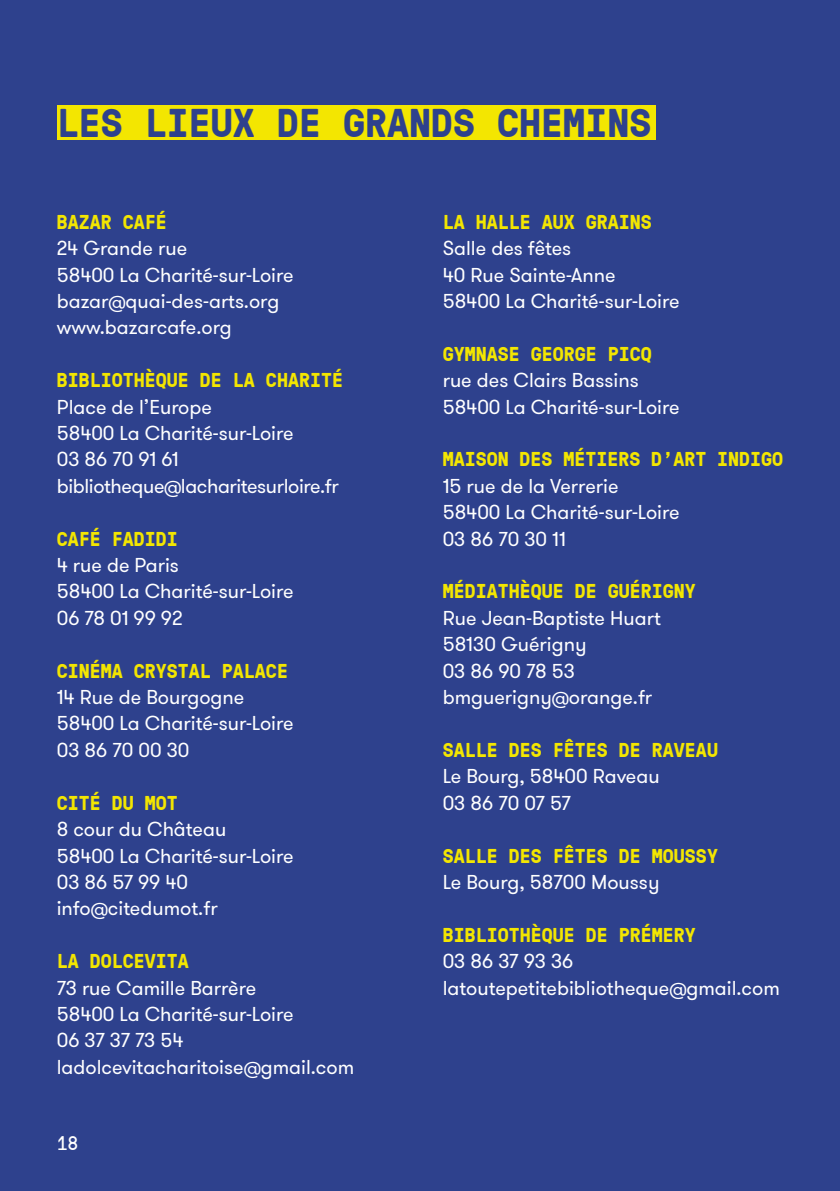
<style>
.page{position:relative;width:840px;height:1191px;background:#fff}
.page>*{position:absolute;margin:0;border:0;box-sizing:border-box;transform-origin:0 0}
.t1{font:700 40px "GT Pressura Mono";color:#2e418d}
.t2{font:20px/26.4px "GT Walsheim Pro";color:#fff}
.t3{font:700 20px "GT Pressura Mono";color:#f3e601}
.t4{font:20px/26.4px "GT Walsheim Pro";letter-spacing:-.02em;color:#fff}
.t5{font:19.8px "GT Pressura Mono";color:#fff}
</style>
<div class="page">
<div style="left:0;top:0;width:839px;height:1191px;background:#2e418d"></div>
<div style="left:57px;top:105px;width:598px;height:35px;background:#f3e601"></div>
<h1 class="t1" style="left:57px;top:94px;width:596px">LES LIEUX DE GRANDS CHEMINS</h1>
<p class="t3" style="left:57px;top:207px;width:112px">BAZAR CAFÉ</p>
<p class="t2" style="left:57px;top:235px;width:238px">24 Grande rue<br>58400 La Charité-sur-Loire bazar@quai-des-arts.org www.bazarcafe.org</p>
<p class="t3" style="left:57px;top:365px;width:288px">BIBLIOTHÈQUE DE LA CHARITÉ</p>
<p class="t4" style="left:57px;top:394px;width:283px">Place de l’Europe<br>58400 La Charité-sur-Loire<br>03 86 70 91 61 bibliotheque@lacharitesurloire.fr</p>
<p class="t3" style="left:57px;top:524px;width:123px">CAFÉ FADIDI</p>
<p class="t2" style="left:57px;top:552px;width:238px">4 rue de Paris<br>58400 La Charité-sur-Loire<br>06 78 01 99 92</p>
<p class="t3" style="left:57px;top:656px;width:233px">CINÉMA CRYSTAL PALACE</p>
<p class="t2" style="left:57px;top:684px;width:238px">14 Rue de Bourgogne<br>58400 La Charité-sur-Loire<br>03 86 70 00 30</p>
<p class="t3" style="left:57px;top:788px;width:123px">CITÉ DU MOT</p>
<p class="t2" style="left:57px;top:816px;width:238px">8 cour du Château<br>58400 La Charité-sur-Loire<br>03 86 57 99 40 info@citedumot.fr</p>
<p class="t3" style="left:57px;top:946px;width:134px">LA DOLCEVITA</p>
<p class="t2" style="left:57px;top:975px;width:299px">73 rue Camille Barrère<br>58400 La Charité-sur-Loire<br>06 37 37 73 54 ladolcevitacharitoise@gmail.com</p>
<p class="t5" style="left:57px;top:1129px;width:23px">18</p>
<p class="t3" style="left:442px;top:207px;width:211px">LA HALLE AUX GRAINS</p>
<p class="t2" style="left:442px;top:235px;width:238px">Salle des fêtes<br>40 Rue Sainte-Anne<br>58400 La Charité-sur-Loire</p>
<p class="t3" style="left:442px;top:339px;width:211px">GYMNASE GEORGE PICQ</p>
<p class="t2" style="left:442px;top:367px;width:238px">rue des Clairs Bassins<br>58400 La Charité-sur-Loire</p>
<p class="t3" style="left:442px;top:445px;width:342px">MAISON DES MÉTIERS D’ART INDIGO</p>
<p class="t2" style="left:442px;top:473px;width:238px">15 rue de la Verrerie<br>58400 La Charité-sur-Loire<br>03 86 70 30 11</p>
<p class="t3" style="left:442px;top:577px;width:255px">MÉDIATHÈQUE DE GUÉRIGNY</p>
<p class="t2" style="left:442px;top:605px;width:219px">Rue Jean-Baptiste Huart<br>58130 Guérigny<br>03 86 90 78 53 bmguerigny@orange.fr</p>
<p class="t3" style="left:442px;top:735px;width:277px">SALLE DES FÊTES DE RAVEAU</p>
<p class="t2" style="left:442px;top:763px;width:218px">Le Bourg, 58400 Raveau<br>03 86 70 07 57</p>
<p class="t3" style="left:442px;top:841px;width:277px">SALLE DES FÊTES DE MOUSSY</p>
<p class="t2" style="left:442px;top:869px;width:218px">Le Bourg, 58700 Moussy</p>
<p class="t3" style="left:442px;top:920px;width:255px">BIBLIOTHÈQUE DE PRÉMERY</p>
<p class="t2" style="left:442px;top:948px;width:338px">03 86 37 93 36 latoutepetitebibliotheque@gmail.com</p>
</div>
